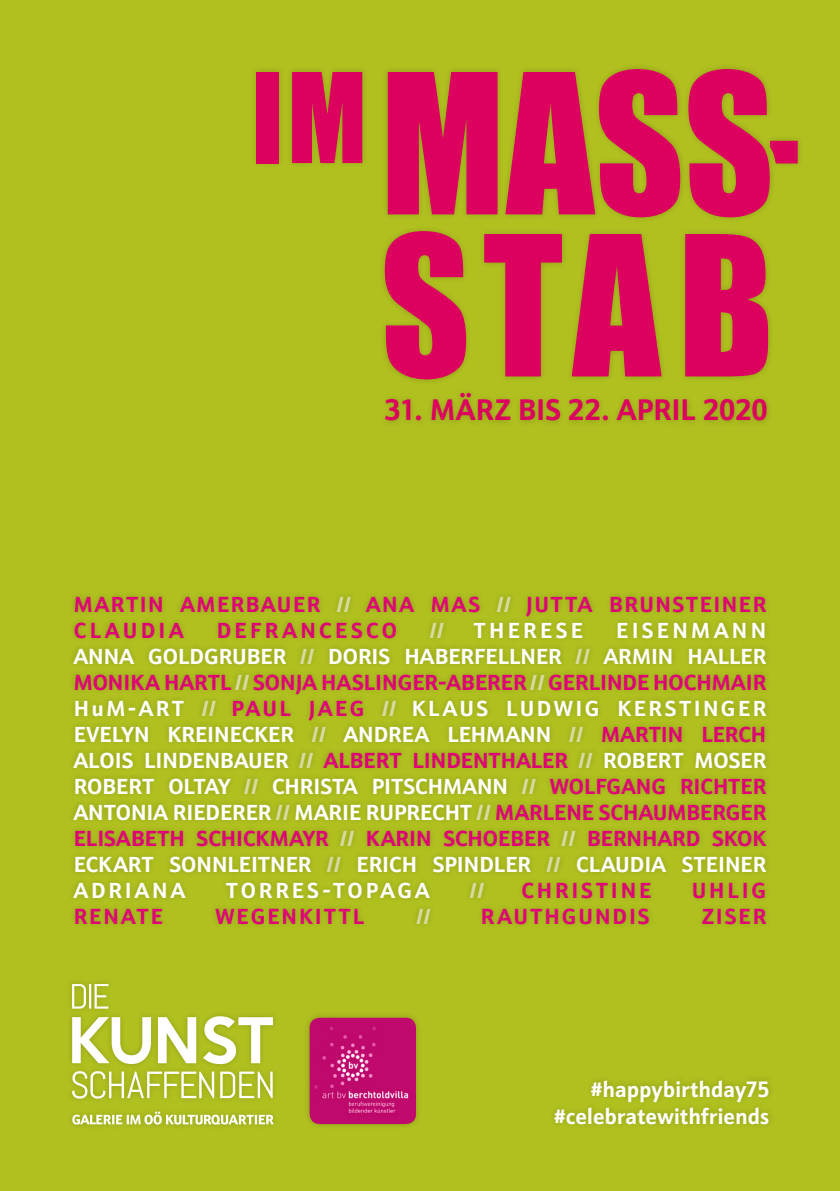
<style>
.page{position:relative;width:840px;height:1191px;background:#fff}
.page>*{position:absolute;margin:0;border:0;box-sizing:border-box;transform-origin:0 0}
.t1{font:180px/162px "Impact";letter-spacing:.035em;color:#dc005f;scale:.96 1}
.t2{font:115px "Impact";color:#dc005f;scale:.96 1}
.t3{font:700 30px "Schnebel Sans ME";color:#dc005f}
.t4{font:700 22.6px/27px "Schnebel Sans ME";letter-spacing:-.005em;color:#fff;text-align:right}
.t5{font:700 22px/26px "Schnebel Sans ME";color:#fff;text-align:justify}
.t6{font:700 22px/26px "Schnebel Sans ME";letter-spacing:.07em;color:#df0076}
.t7{font:700 22px "Schnebel Sans ME";letter-spacing:.09em;color:#df0076}
.t8{font:700 22px "Schnebel Sans ME";letter-spacing:.13em;color:#fff}
.t9{font:700 22px "Schnebel Sans ME";letter-spacing:.15em;color:#df0076}
.t10{font:700 22px "Schnebel Sans ME";letter-spacing:.13em;color:#df0076}
.t11{font:700 22px "Schnebel Sans ME";letter-spacing:.15em;color:#fff}
.t12{font:700 22px "Schnebel Sans ME";color:#d8dba0}
.s1{color:#d8dba0}
.s2{color:#df0076}
</style>
<div class="page">
<div style="left:0;top:0;width:839px;height:1191px;background:#b0c01f"></div>
<svg style="left:72px;top:1071px;width:200px;height:27px"></svg>
<svg style="left:72px;top:984px;width:36px;height:24px"></svg>
<svg style="left:158px;top:1017px;width:38px;height:46px"></svg>
<svg style="left:72px;top:1111px;width:202px;height:13px"></svg>
<svg style="left:72px;top:1017px;width:79px;height:47px"></svg>
<svg style="left:203px;top:1016px;width:70px;height:48px"></svg>
<div style="left:548px;top:1073px;width:226px;height:56px;background:#abba1e"></div>
<div style="left:68px;top:591px;width:703px;height:338px;background:#aab91e"></div>
<div style="left:379px;top:387px;width:393px;height:40px;background:#000;opacity:.17"></div>
<div style="left:250px;top:63px;width:553px;height:322px;background:#000;opacity:.17"></div>
<svg style="left:769px;top:141px;width:28px;height:22px"></svg>
<div style="left:303px;top:1011px;width:119px;height:119px;background:#aab91e"></div>
<img style="left:309px;top:1017px;width:107px;height:107px">
<h2 class="t2" style="left:252px;top:29px;width:121px">IM</h2>
<h1 class="t1" style="left:380px;top:58px;width:411px">MASS<br>STAB</h1>
<h3 class="t3" style="left:384px;top:385px;width:384px">31. MÄRZ BIS 22. APRIL 2020</h3>
<p class="t6" style="left:74px;top:589px;width:693px">MARTIN AMERBAUER <span class="s1">//</span> ANA MAS <span class="s1">//</span> JUTTA BRUNSTEINER<br>CLAUDIA</p>
<p class="t5" style="left:74px;top:615px;width:693px;text-indent:542px">EISENMANN ANNA GOLDGRUBER <span class="s1">//</span> DORIS HABERFELLNER <span class="s1">//</span> ARMIN HALLER <span class="s2">MONIKA HARTL</span> <span class="s1">//</span> <span class="s2">SONJA HASLINGER-ABERER</span> <span class="s1">//</span> <span class="s2">GERLINDE HOCHMAIR </span>HuM-ART <span class="s1">//</span> <span class="s2">PAUL JAEG</span> <span class="s1">//</span> KLAUS LUDWIG KERSTINGER EVELYN KREINECKER <span class="s1">//</span> ANDREA LEHMANN <span class="s1">//</span> <span class="s2">MARTIN LERCH </span>ALOIS LINDENBAUER <span class="s1">//</span> <span class="s2">ALBERT LINDENTHALER</span> <span class="s1">//</span> ROBERT MOSER ROBERT OLTAY <span class="s1">//</span> CHRISTA PITSCHMANN <span class="s1">//</span> <span class="s2">WOLFGANG RICHTER </span>ANTONIA RIEDERER <span class="s1">//</span> MARIE RUPRECHT <span class="s1">//</span> <span class="s2">MARLENE SCHAUMBERGER ELISABETH SCHICKMAYR</span> <span class="s1">//</span> <span class="s2">KARIN SCHOEBER</span> <span class="s1">//</span> <span class="s2">BERNHARD SKOK </span>ECKART SONNLEITNER <span class="s1">//</span> ERICH SPINDLER <span class="s1">//</span> CLAUDIA STEINER ADRIANA</p>
<p class="t9" style="left:216px;top:612px;width:182px">DEFRANCESCO</p>
<p class="t12" style="left:430px;top:612px;width:15px">//</p>
<p class="t11" style="left:473px;top:612px;width:111px">THERESE</p>
<p class="t8" style="left:226px;top:872px;width:205px">TORRES-TOPAGA</p>
<p class="t12" style="left:470px;top:872px;width:15px">//</p>
<p class="t10" style="left:521px;top:872px;width:131px">CHRISTINE</p>
<p class="t7" style="left:691px;top:872px;width:76px">UHLIG</p>
<p class="t7" style="left:74px;top:898px;width:91px">RENATE</p>
<p class="t7" style="left:215px;top:898px;width:150px">WEGENKITTL</p>
<p class="t12" style="left:416px;top:898px;width:15px">//</p>
<p class="t7" style="left:480px;top:898px;width:170px">RAUTHGUNDIS</p>
<p class="t7" style="left:701px;top:898px;width:65px">ZISER</p>
<p class="t4" style="left:553px;top:1073px;width:217px">#happybirthday75 #celebratewithfriends</p>
</div>
